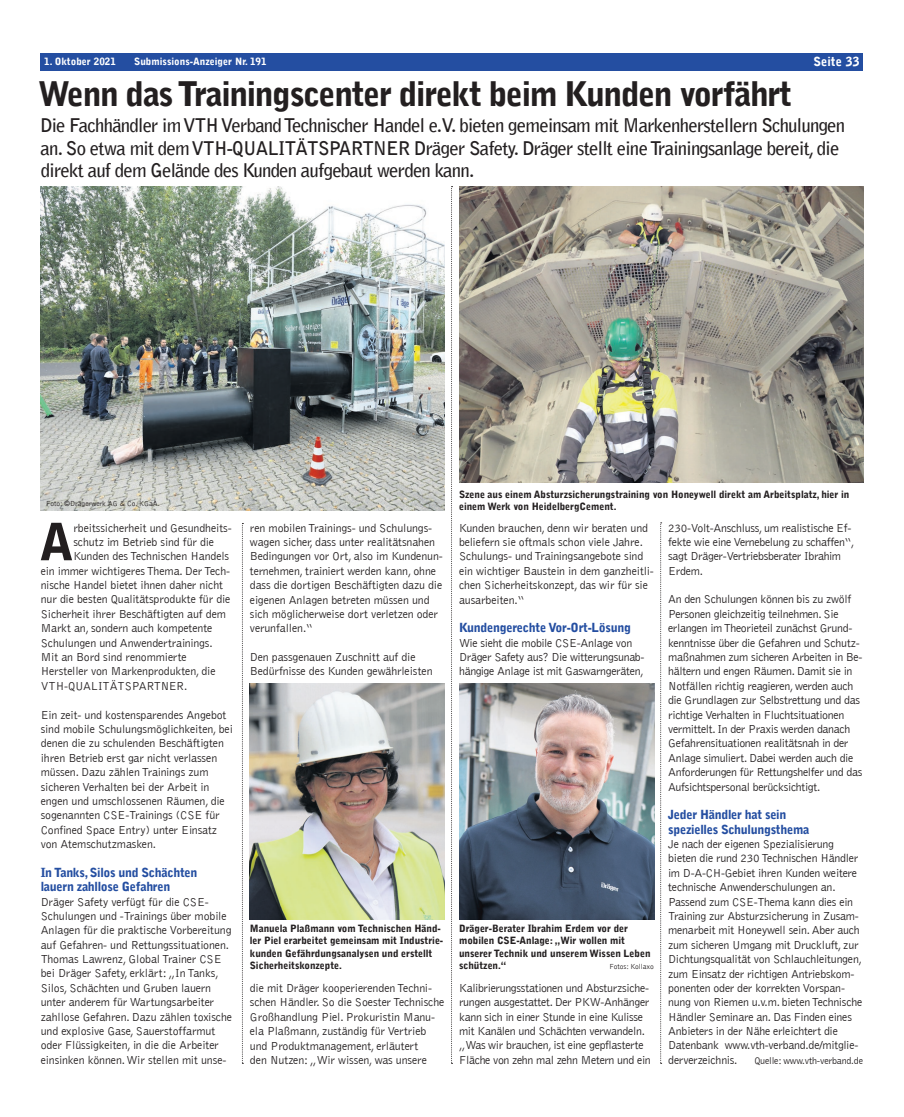
<style>
.page{position:relative;width:904px;height:1117px;background:#fff}
.page>*{position:absolute;margin:0;border:0;box-sizing:border-box;transform-origin:0 0}
.t1{font:900 51px "Bell Gothic";color:#231f20}
.t2{font:900 33.75px "Bell Gothic";letter-spacing:-.04em;color:#231f20}
.t3{font:700 18.75px/22.5px "Bell Gothic";letter-spacing:-.04em;color:#231f20}
.t4{font:900 12.5px/14.4px "Bell Gothic";letter-spacing:-.025em;color:#244ea1}
.t5{font:900 12.5px "Bell Gothic";color:#fff}
.t6{font:300 11.88px/14.4px "Bell Gothic";letter-spacing:-.02em;color:#231f20}
.t7{font:900 10px/12.5px "Bell Gothic";letter-spacing:-.005em;color:#231f20}
.t8{font:900 10px "Bell Gothic";color:#fff}
.t9{font:300 10px "Bell Gothic";letter-spacing:-.02em;color:#231f20}
.t10{font:300 7.5px "Bell Gothic";letter-spacing:-.005em;color:#231f20}
</style>
<div class="page">
<div style="left:41px;top:53px;width:822px;height:17px;background:#244ea1"></div>
<svg style="left:660px;top:522px;width:1px;height:541px"></svg>
<svg style="left:451px;top:186px;width:1px;height:877px"></svg>
<svg style="left:242px;top:523px;width:1px;height:540px"></svg>
<img style="left:459px;top:186px;width:404px;height:296px">
<img style="left:459px;top:683px;width:195px;height:235px">
<img style="left:41px;top:186px;width:404px;height:324px">
<img style="left:250px;top:683px;width:195px;height:235px">
<p class="t8" style="left:44px;top:56px;width:73px">1. Oktober 2021</p>
<p class="t8" style="left:134px;top:56px;width:134px">Submissions-Anzeiger Nr. 191</p>
<p class="t5" style="left:813px;top:54px;width:48px">Seite 33</p>
<h2 class="t2" style="left:38px;top:74px;width:755px">Wenn das Trainingscenter direkt beim Kunden vorfährt</h2>
<p class="t3" style="left:40px;top:114px;width:806px">Die Fachhändler im VTH Verband Technischer Handel e.V. bieten gemeinsam mit Markenherstellern Schulungen an. So etwa mit dem VTH-QUALITÄTSPARTNER Dräger Safety. Dräger stellt eine Trainingsanlage bereit, die direkt auf dem Gelände des Kunden aufgebaut werden kann.</p>
<p class="t10" style="left:46px;top:499px;width:115px">Foto: ©Drägerwerk AG &amp; Co. KGaA.</p>
<h1 class="t1" style="left:39px;top:512px;width:36px">A</h1>
<p class="t6" style="left:73px;top:520px;width:160px">rbeitssicherheit und Gesundheits-</p>
<p class="t6" style="left:73px;top:535px;width:142px">schutz im Betrieb sind für die</p>
<p class="t6" style="left:73px;top:549px;width:157px">Kunden des Technischen Handels</p>
<p class="t6" style="left:41px;top:563px;width:191px">ein immer wichtigeres Thema. Der Tech-</p>
<p class="t6" style="left:41px;top:578px;width:184px">nische Handel bietet ihnen daher nicht</p>
<p class="t6" style="left:41px;top:592px;width:191px">nur die besten Qualitätsprodukte für die</p>
<p class="t6" style="left:41px;top:607px;width:187px">Sicherheit ihrer Beschäftigten auf dem</p>
<p class="t6" style="left:41px;top:621px;width:173px">Markt an, sondern auch kompetente</p>
<p class="t6" style="left:41px;top:635px;width:173px">Schulungen und Anwendertrainings.</p>
<p class="t6" style="left:41px;top:650px;width:148px">Mit an Bord sind renommierte</p>
<p class="t6" style="left:41px;top:664px;width:176px">Hersteller von Markenprodukten, die</p>
<p class="t6" style="left:41px;top:678px;width:148px">VTH-QUALITÄTSPARTNER.</p>
<p class="t6" style="left:41px;top:707px;width:194px">Ein zeit- und kostensparendes Angebot sind mobile Schulungsmöglichkeiten, bei denen die zu schulenden Beschäftigten ihren Betrieb erst gar nicht verlassen müssen. Dazu zählen Trainings zum sicheren Verhalten bei der Arbeit in engen und umschlossenen Räumen, die sogenannten CSE-Trainings (CSE für Confined Space Entry) unter Einsatz von Atemschutzmasken.</p>
<p class="t4" style="left:41px;top:865px;width:158px">In Tanks, Silos und Schächten lauern zahllose Gefahren</p>
<p class="t6" style="left:41px;top:894px;width:193px">Dräger Safety verfügt für die CSE-Schulungen und -Trainings über mobile Anlagen für die praktische Vorbereitung auf Gefahren- und Rettungssituationen.<br>Thomas Lawrenz, Global Trainer CSE bei Dräger Safety, erklärt: „In Tanks, Silos, Schächten und Gruben lauern unter anderem für Wartungsarbeiter zahllose Gefahren. Dazu zählen toxische und explosive Gase, Sauerstoffarmut oder Flüssigkeiten, in die die Arbeiter einsinken können. Wir stellen mit unse-</p>
<p class="t6" style="left:250px;top:520px;width:194px">ren mobilen Trainings- und Schulungs&shy;wagen sicher, dass unter realitätsnahen Bedingungen vor Ort, also im Kundenun&shy;ternehmen, trainiert werden kann, ohne dass die dortigen Beschäftigten dazu die eigenen Anlagen betreten müssen und sich möglicherweise dort verletzen oder verunfallen.“</p>
<p class="t6" style="left:250px;top:650px;width:184px">Den passgenauen Zuschnitt auf die<br>Bedürfnisse des Kunden gewährleisten</p>
<p class="t7" style="left:250px;top:921px;width:195px">Manuela Plaßmann vom Technischen Händ&shy;ler Piel erarbeitet gemeinsam mit Industrie&shy;kunden Gefährdungsanalysen und erstellt Sicherheitskonzepte.</p>
<p class="t6" style="left:250px;top:980px;width:196px">die mit Dräger kooperierenden Techni&shy;schen Händler. So die Soester Technische Großhandlung Piel. Prokuristin Manu&shy;ela Plaßmann, zuständig für Vertrieb und Produktmanagement, erläutert<br>den Nutzen: „Wir wissen, was unsere</p>
<p class="t7" style="left:459px;top:487px;width:392px">Szene aus einem Absturzsicherungstraining von Honeywell direkt am Arbeitsplatz, hier in einem Werk von HeidelbergCement.</p>
<p class="t6" style="left:459px;top:520px;width:196px">Kunden brauchen, denn wir beraten und beliefern sie oftmals schon viele Jahre.<br>Schulungs- und Trainingsangebote sind ein wichtiger Baustein in dem ganzheitli&shy;chen Sicherheitskonzept, das wir für sie ausarbeiten.“</p>
<p class="t4" style="left:459px;top:620px;width:173px">Kundengerechte Vor-Ort-Lösung</p>
<p class="t6" style="left:459px;top:635px;width:187px">Wie sieht die mobile CSE-Anlage von<br>Dräger Safety aus? Die witterungsunab&shy;hängige Anlage ist mit Gaswarngeräten,</p>
<p class="t7" style="left:459px;top:921px;width:193px">Dräger-Berater Ibrahim Erdem vor der mobilen CSE-Anlage: „Wir wollen mit unserer Technik und unserem Wissen Leben schützen.“</p>
<p class="t10" style="left:609px;top:962px;width:46px">Fotos: Kollaxo</p>
<p class="t6" style="left:459px;top:980px;width:193px">Kalibrierungsstationen und Absturzsiche&shy;rungen ausgestattet. Der PKW-Anhänger kann sich in einer Stunde in eine Kulisse mit Kanälen und Schächten verwandeln. „Was wir brauchen, ist eine gepflasterte Fläche von zehn mal zehn Metern und ein</p>
<p class="t6" style="left:668px;top:520px;width:188px">230-Volt-Anschluss, um realistische Ef&shy;fekte wie eine Vernebelung zu schaffen“, sagt Dräger-Vertriebsberater Ibrahim<br>Erdem.</p>
<p class="t6" style="left:668px;top:592px;width:196px">An den Schulungen können bis zu zwölf Personen gleichzeitig teilnehmen. Sie erlangen im Theorieteil zunächst Grund&shy;kenntnisse über die Gefahren und Schutz&shy;maßnahmen zum sicheren Arbeiten in Be&shy;hältern und engen Räumen. Damit sie in Notfällen richtig reagieren, werden auch die Grundlagen zur Selbstrettung und das richtige Verhalten in Fluchtsituationen vermittelt. In der Praxis werden danach Gefahrensituationen realitätsnah in der Anlage simuliert. Dabei werden auch die Anforderungen für Rettungshelfer und das Aufsichtspersonal berücksichtigt.</p>
<p class="t4" style="left:668px;top:807px;width:143px">Jeder Händler hat sein spezielles Schulungsthema</p>
<p class="t6" style="left:668px;top:837px;width:196px">Je nach der eigenen Spezialisierung bieten die rund 230 Technischen Händler im D-A-CH-Gebiet ihren Kunden weitere technische Anwenderschulungen an.<br>Passend zum CSE-Thema kann dies ein Training zur Absturzsicherung in Zusam&shy;menarbeit mit Honeywell sein. Aber auch zum sicheren Umgang mit Druckluft, zur Dichtungsqualität von Schlauchleitungen, zum Einsatz der richtigen Antriebskom&shy;ponenten oder der korrekten Vorspan&shy;nung von Riemen u.v.m. bieten Technische Händler Seminare an. Das Finden eines Anbieters in der Nähe erleichtert die Datenbank www.vth-verband.de/mitglie&shy;derverzeichnis.</p>
<p class="t9" style="left:754px;top:1054px;width:110px">Quelle: www.vth-verband.de</p>
</div>
